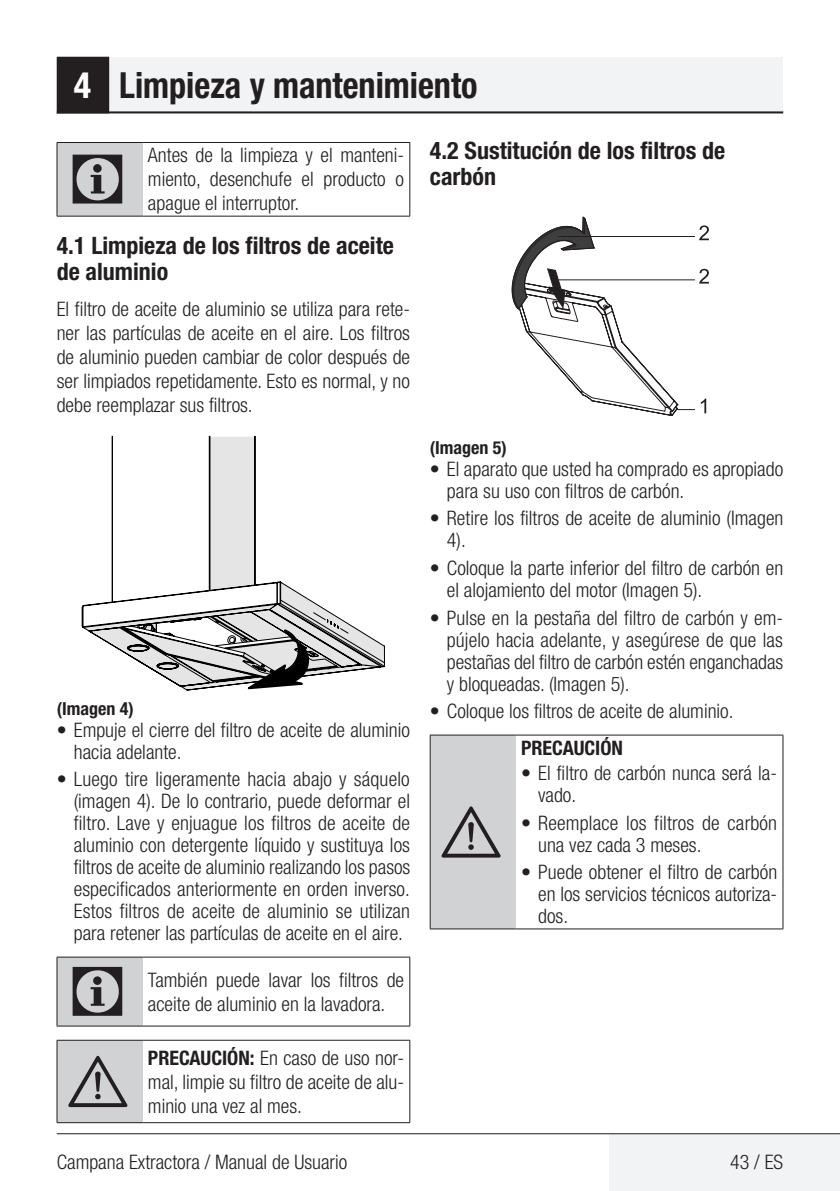
<style>
.page{position:relative;width:840px;height:1191px;background:#fff}
.page>*{position:absolute;margin:0;border:0;box-sizing:border-box;transform-origin:0 0}
.t1{font:72px "ZIWARNUN";color:#231f20}
.t2{font:64px "ZIWARNUN";color:#231f20}
.Unite_Baslik_Guvenli{font:700 condensed 36px "Helvetica Neue LT Pro";color:#231f20;scale:.95 1}
.Alt_Baslik_Icerik{font:700 condensed 24px/26px "Helvetica Neue LT Pro";color:#231f20}
.Duz_Metin{font:300 condensed 20px/22px "Helvetica Neue LT Pro";color:#231f20}
.Duz_Metin-2{font:700 condensed 20px "Helvetica Neue LT Pro";color:#231f20}
.Tablo_yazi_baslik{font:700 condensed 18px "Helvetica Neue LT Pro";color:#231f20}
.s1{color:#fff}
.s2{font-weight:700}
</style>
<div class="page">
<div style="left:57px;top:57px;width:725px;height:56px;background:#f2f3f4"></div>
<hr style="left:57px;top:111px;width:725px;height:2px;background:#231f20">
<div style="left:58px;top:58px;width:50px;height:54px;background:#231f20"></div>
<div style="left:57px;top:57px;width:52px;height:56px;border:2px solid #231f20"></div>
<div style="left:609px;top:1133px;width:230px;height:58px;background:#f2f3f4"></div>
<hr style="left:57px;top:1133px;width:782px;height:1px;background:#231f20">
<div style="left:57px;top:142px;width:85px;height:74px;background:#d1d2d4"></div>
<hr style="left:57px;top:142px;width:85px;height:1px;background:#231f20">
<hr style="left:57px;top:143px;width:1px;height:73px;background:#231f20">
<hr style="left:142px;top:142px;width:268px;height:1px;background:#231f20">
<hr style="left:409px;top:143px;width:1px;height:73px;background:#231f20">
<hr style="left:57px;top:216px;width:85px;height:1px;background:#231f20">
<hr style="left:142px;top:216px;width:268px;height:1px;background:#231f20">
<svg style="left:111px;top:436px;width:145px;height:145px"></svg>
<svg style="left:81px;top:581px;width:304px;height:110px"></svg>
<div style="left:57px;top:957px;width:85px;height:69px;background:#d1d2d4"></div>
<hr style="left:57px;top:956px;width:85px;height:1px;background:#231f20">
<hr style="left:57px;top:957px;width:1px;height:68px;background:#231f20">
<hr style="left:142px;top:956px;width:268px;height:1px;background:#231f20">
<hr style="left:409px;top:957px;width:1px;height:68px;background:#231f20">
<hr style="left:57px;top:1025px;width:85px;height:1px;background:#231f20">
<hr style="left:142px;top:1025px;width:268px;height:1px;background:#231f20">
<div style="left:57px;top:1040px;width:85px;height:82px;background:#d1d2d4"></div>
<hr style="left:57px;top:1040px;width:85px;height:1px;background:#231f20">
<hr style="left:57px;top:1040px;width:1px;height:82px;background:#231f20">
<hr style="left:142px;top:1040px;width:268px;height:1px;background:#231f20">
<hr style="left:409px;top:1040px;width:1px;height:82px;background:#231f20">
<hr style="left:57px;top:1122px;width:85px;height:1px;background:#231f20">
<hr style="left:142px;top:1122px;width:268px;height:1px;background:#231f20">
<svg style="left:511px;top:216px;width:197px;height:200px"></svg>
<div style="left:430px;top:735px;width:85px;height:194px;background:#d1d2d4"></div>
<hr style="left:429px;top:734px;width:86px;height:1px;background:#231f20">
<hr style="left:429px;top:735px;width:1px;height:193px;background:#231f20">
<hr style="left:515px;top:734px;width:267px;height:1px;background:#231f20">
<hr style="left:782px;top:735px;width:1px;height:193px;background:#231f20">
<hr style="left:429px;top:928px;width:86px;height:1px;background:#231f20">
<hr style="left:515px;top:928px;width:267px;height:1px;background:#231f20">
<p class="Unite_Baslik_Guvenli" style="left:74px;top:63px;width:426px"><span class="s1">4</span> Limpieza y mantenimiento</p>
<p class="t1" style="left:68px;top:141px;width:63px">C</p>
<p class="Duz_Metin" style="left:148px;top:143px;width:257px;line-height:24px;text-align:justify">Antes de la limpieza y el manteni&shy;miento, desenchufe el producto o apague el interruptor.</p>
<p class="Alt_Baslik_Icerik" style="left:57px;top:232px;width:338px">4.1 Limpieza de los filtros de aceite de aluminio</p>
<p class="Duz_Metin" style="left:57px;top:296px;width:354px;line-height:24px;text-align:justify">El filtro de aceite de aluminio se utiliza para rete&shy;ner las partículas de aceite en el aire. Los filtros de aluminio pueden cambiar de color después de ser limpiados repetidamente. Esto es normal, y no debe reemplazar sus filtros.</p>
<p class="Tablo_yazi_baslik" style="left:57px;top:697px;width:78px">(Imagen 4)</p>
<p class="Duz_Metin" style="left:74px;top:718px;width:337px;text-indent:-17px"><span class="s2">•</span> Empuje el cierre del filtro de aceite de aluminio hacia adelante.</p>
<p class="Duz_Metin" style="left:74px;top:768px;width:338px;text-align:justify;text-indent:-17px"><span class="s2">•</span> Luego tire ligeramente hacia abajo y sáquelo (imagen 4). De lo contrario, puede deformar el filtro. Lave y enjuague los filtros de aceite de aluminio con detergente líquido y sustituya los filtros de aceite de aluminio realizando los pasos especificados anteriormente en orden inverso.<br>Estos filtros de aceite de aluminio se utilizan para retener las partículas de aceite en el aire.</p>
<p class="t1" style="left:68px;top:953px;width:63px">C</p>
<p class="Duz_Metin" style="left:148px;top:967px;width:257px;line-height:24px">También puede lavar los filtros de aceite de aluminio en la lavadora.</p>
<p class="t2" style="left:68px;top:1047px;width:63px">A</p>
<p class="Duz_Metin" style="left:148px;top:1045px;width:257px;line-height:24px;text-align:justify"><span class="s2">PRECAUCIÓN:</span> En caso de uso nor&shy;mal, limpie su filtro de aceite de alu&shy;minio una vez al mes.</p>
<p class="Alt_Baslik_Icerik" style="left:429px;top:137px;width:297px">4.2 Sustitución de los filtros de carbón</p>
<p class="Tablo_yazi_baslik" style="left:429px;top:436px;width:78px">(Imagen 5)</p>
<p class="Duz_Metin" style="left:446px;top:457px;width:337px;text-indent:-17px"><span class="s2">•</span> El aparato que usted ha comprado es apropiado para su uso con filtros de carbón.</p>
<p class="Duz_Metin" style="left:446px;top:507px;width:338px;text-indent:-17px"><span class="s2">•</span> Retire los filtros de aceite de aluminio (Imagen<br>4).</p>
<p class="Duz_Metin" style="left:446px;top:556px;width:337px;text-indent:-17px"><span class="s2">•</span> Coloque la parte inferior del filtro de carbón en el alojamiento del motor (Imagen 5).</p>
<p class="Duz_Metin" style="left:446px;top:606px;width:337px;text-align:justify;text-indent:-17px"><span class="s2">•</span> Pulse en la pestaña del filtro de carbón y em&shy;pújelo hacia adelante, y asegúrese de que las pestañas del filtro de carbón estén enganchadas y bloqueadas. (Imagen 5).</p>
<p class="Duz_Metin" style="left:429px;top:700px;width:305px"><span class="s2">•</span> Coloque los filtros de aceite de aluminio.</p>
<p class="t2" style="left:441px;top:798px;width:63px">A</p>
<p class="Duz_Metin-2" style="left:521px;top:736px;width:103px">PRECAUCIÓN</p>
<p class="Duz_Metin" style="left:538px;top:761px;width:240px;text-indent:-17px"><span class="s2">•</span> El filtro de carbón nunca será la&shy;vado.</p>
<p class="Duz_Metin" style="left:538px;top:811px;width:240px;text-indent:-17px"><span class="s2">•</span> Reemplace los filtros de carbón una vez cada 3 meses.</p>
<p class="Duz_Metin" style="left:538px;top:861px;width:240px;text-align:justify;text-indent:-17px"><span class="s2">•</span> Puede obtener el filtro de carbón en los servicios técnicos autoriza&shy;dos.</p>
<p class="Duz_Metin" style="left:57px;top:1151px;width:292px">Campana Extractora / Manual de Usuario</p>
<p class="Duz_Metin" style="left:729px;top:1150px;width:54px">43 / ES</p>
</div>
